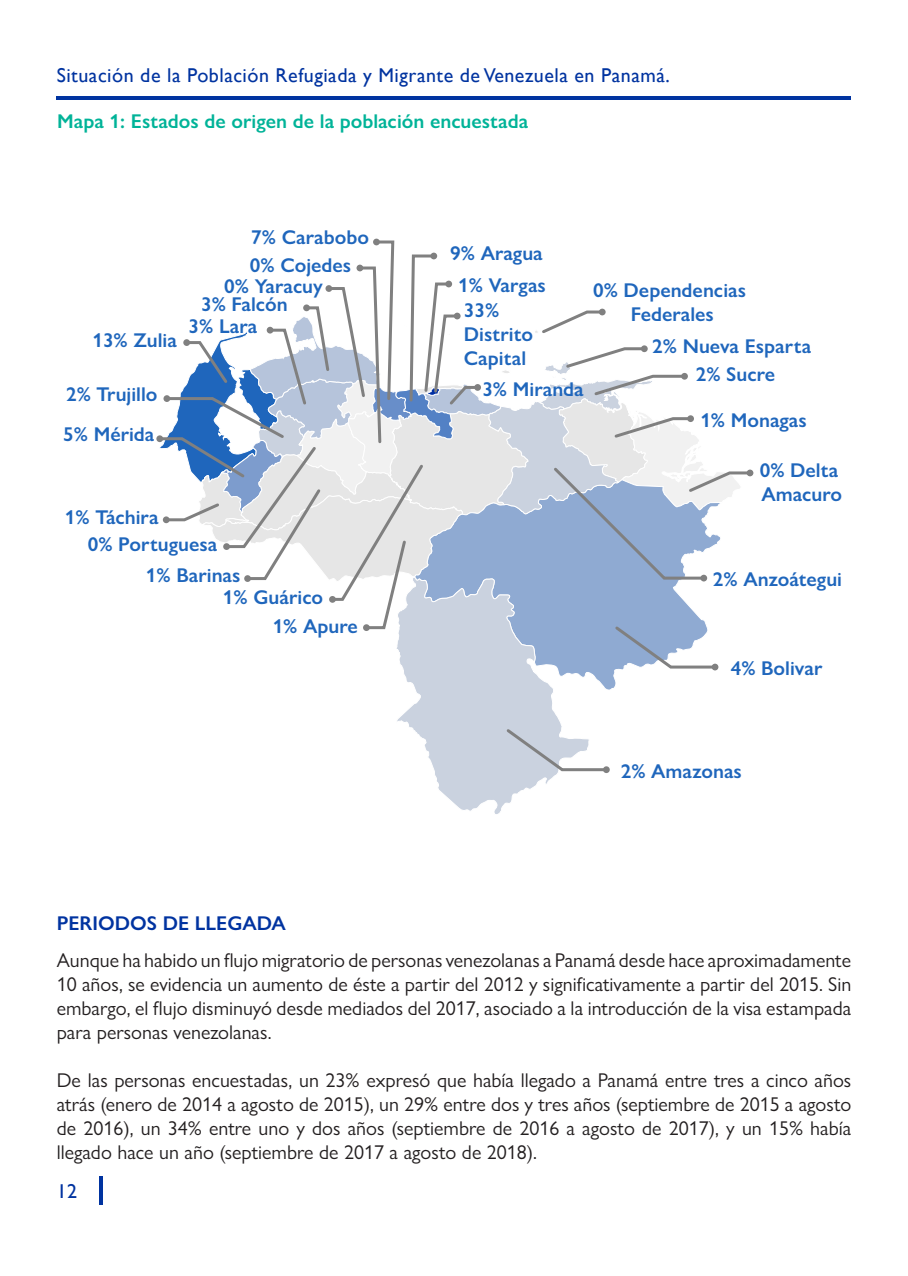
<style>
.page{position:relative;width:908px;height:1276px;background:#fff}
.page>*{position:absolute;margin:0;border:0;box-sizing:border-box;transform-origin:0 0}
.t1{font:20px/24px "Gill Sans Nova";color:#231f20;text-align:justify}
.t2{font:600 20px/24px "Gill Sans Nova";color:#1f66bc}
.t3{font:20px "Gill Sans";letter-spacing:.025em;color:#0033a0}
.t4{font:600 20px "Gill Sans Nova";color:#00b398}
.t5{font:600 20px "Gill Sans Nova";color:#0033a0}
</style>
<div class="page">
<hr style="left:57px;top:96px;width:793px;height:4px;background:#0033a0">
<hr style="left:99px;top:1176px;width:4px;height:29px;background:#0033a0">
<div style="left:746px;top:469px;width:7px;height:7px;background:#808080;border-radius:50%"></div>
<svg style="left:156px;top:239px;width:596px;height:575px"></svg>
<p class="t3" style="left:57px;top:63px;width:614px">Situación de la Población Refugiada y Migrante de Venezuela en Panamá.</p>
<p class="t4" style="left:57px;top:109px;width:472px">Mapa 1: Estados de origen de la población encuestada</p>
<p class="t2" style="left:251px;top:225px;width:119px">7% Carabobo</p>
<p class="t2" style="left:92px;top:328px;width:86px">13% Zulia</p>
<p class="t2" style="left:250px;top:253px;width:103px">0% Cojedes</p>
<p class="t2" style="left:224px;top:274px;width:100px">0% Yaracuy</p>
<p class="t2" style="left:188px;top:293px;width:101px;line-height:22px;text-indent:13px">3% Falcón<br>3% Lara</p>
<p class="t2" style="left:66px;top:382px;width:93px">2% Trujillo</p>
<p class="t2" style="left:63px;top:422px;width:93px">5% Mérida</p>
<p class="t2" style="left:65px;top:505px;width:95px">1% Táchira</p>
<p class="t2" style="left:88px;top:532px;width:131px">0% Portuguesa</p>
<p class="t2" style="left:146px;top:563px;width:96px">1% Barinas</p>
<p class="t2" style="left:223px;top:585px;width:102px">1% Guárico</p>
<p class="t2" style="left:272px;top:614px;width:87px">1% Apure</p>
<p class="t2" style="left:450px;top:241px;width:94px">9% Aragua</p>
<p class="t2" style="left:458px;top:273px;width:89px">1% Vargas</p>
<p class="t2" style="left:463px;top:298px;width:71px">33%<br>Distrito<br>Capital</p>
<p class="t2" style="left:482px;top:377px;width:103px">3% Miranda</p>
<p class="t2" style="left:593px;top:278px;width:154px;text-align:center">0% Dependencias<br>Federales</p>
<p class="t2" style="left:652px;top:334px;width:160px">2% Nueva Esparta</p>
<p class="t2" style="left:695px;top:362px;width:81px">2% Sucre</p>
<p class="t2" style="left:700px;top:408px;width:108px">1% Monagas</p>
<p class="t2" style="left:759px;top:458px;width:84px">0% Delta<br>Amacuro</p>
<p class="t2" style="left:712px;top:566px;width:131px">2% Anzoátegui</p>
<p class="t2" style="left:730px;top:655px;width:93px">4% Bolivar</p>
<p class="t2" style="left:620px;top:759px;width:123px">2% Amazonas</p>
<p class="t5" style="left:57px;top:910px;width:230px">PERIODOS DE LLEGADA</p>
<p class="t1" style="left:57px;top:947px;width:795px">Aunque ha habido un flujo migratorio de personas venezolanas a Panamá desde hace aproximadamente 10 años, se evidencia un aumento de éste a partir del 2012 y significativamente a partir del 2015. Sin embargo, el flujo disminuyó desde mediados del 2017, asociado a la introducción de la visa estampada para personas venezolanas.</p>
<p class="t1" style="left:57px;top:1067px;width:795px">De las personas encuestadas, un 23% expresó que había llegado a Panamá entre tres a cinco años atrás (enero de 2014 a agosto de 2015), un 29% entre dos y tres años (septiembre de 2015 a agosto de 2016), un 34% entre uno y dos años (septiembre de 2016 a agosto de 2017), y un 15% había llegado hace un año (septiembre de 2017 a agosto de 2018).</p>
<p class="t3" style="left:57px;top:1179px;width:22px">12</p>
</div>
